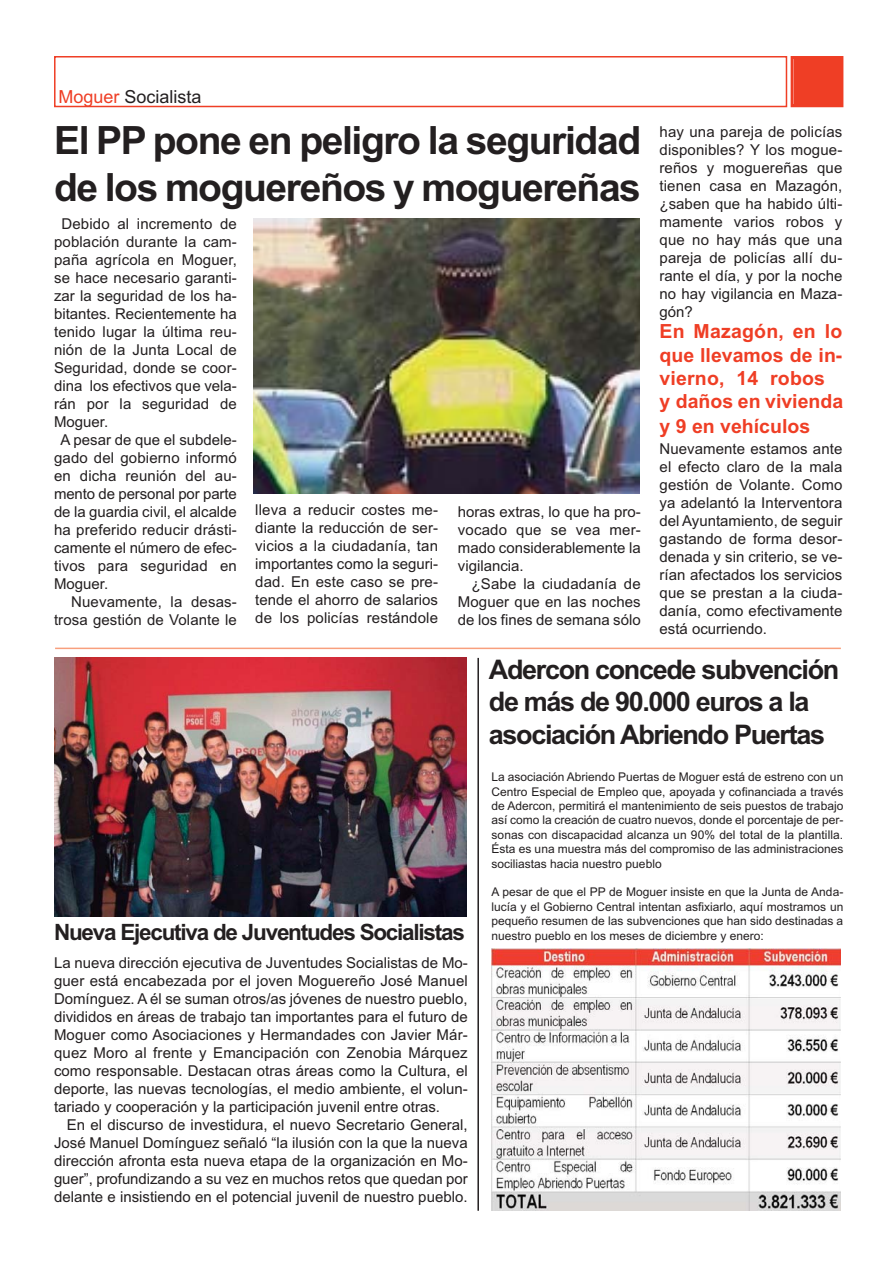
<style>
.page{position:relative;width:893px;height:1263px;background:#fff}
.page>*{position:absolute;margin:0;border:0;box-sizing:border-box;transform-origin:0 0}
.t1{font:700 39px/46.8px "Arial";letter-spacing:-.035em;color:#231f20}
.t2{font:700 27px/32.4px "Arial";letter-spacing:-.05em;color:#231f20}
.t3{font:700 22.5px "Arial";letter-spacing:-.055em;color:#231f20}
.t4{font:700 19.5px/23.7px "Arial";color:#ef3e25}
.t5{font:18px "Arial";color:#231f20}
.t6{font:15px/18px "Arial";letter-spacing:.005em;color:#231f20;text-align:justify}
.t7{font:12px/14.4px "Arial";color:#231f20;text-align:justify}
.s1{color:#ef3e25}
.s2{font-style:inherit}
</style>
<div class="page">
<img style="left:254px;top:218px;width:386px;height:275px">
<img style="left:54px;top:658px;width:412px;height:258px">
<div style="left:54px;top:56px;width:733px;height:51px;border:2px solid #ef3e25"></div>
<div style="left:793px;top:59px;width:47px;height:45px;background:#ef3e25"></div>
<div style="left:790px;top:56px;width:53px;height:51px;border:3px solid #ef3e25"></div>
<hr style="left:55px;top:648px;width:785px;height:1px;background:#f89f7d">
<hr style="left:477px;top:658px;width:2px;height:553px;background:#231f20">
<img style="left:491px;top:949px;width:350px;height:262px">
<p class="t5" style="left:58px;top:90px;width:145px"><span class="s1">Moguer</span> Socialista</p>
<h1 class="t1" style="left:54px;top:121px;width:588px">El PP pone en peligro la seguridad de los moguereños y moguereñas</h1>
<p class="t6" style="left:61px;top:216px;width:177px">Debido al incremento de</p>
<p class="t6" style="left:54px;top:234px;width:184px">población durante la cam-</p>
<p class="t6" style="left:54px;top:252px;width:184px">paña agrícola en Moguer,</p>
<p class="t6" style="left:54px;top:270px;width:184px">se hace necesario garanti-</p>
<p class="t6" style="left:54px;top:288px;width:184px">zar la seguridad de los ha-</p>
<p class="t6" style="left:54px;top:306px;width:184px">bitantes. Recientemente ha</p>
<p class="t6" style="left:54px;top:324px;width:184px">tenido lugar la última reu-</p>
<p class="t6" style="left:54px;top:342px;width:184px">nión de la Junta Local de</p>
<p class="t6" style="left:54px;top:360px;width:184px">Seguridad, donde se coor-</p>
<p class="t6" style="left:54px;top:378px;width:184px">dina los efectivos que vela-</p>
<p class="t6" style="left:54px;top:396px;width:184px">rán por la seguridad de</p>
<p class="t6" style="left:54px;top:414px;width:56px">Moguer.</p>
<p class="t6" style="left:61px;top:432px;width:178px">A pesar de que el subdele-</p>
<p class="t6" style="left:54px;top:450px;width:184px">gado del gobierno informó</p>
<p class="t6" style="left:54px;top:468px;width:184px">en dicha reunión del au-</p>
<p class="t6" style="left:54px;top:486px;width:184px">mento de personal por parte</p>
<p class="t6" style="left:54px;top:504px;width:184px">de la guardia civil, el alcalde</p>
<p class="t6" style="left:54px;top:522px;width:184px">ha preferido reducir drásti-</p>
<p class="t6" style="left:54px;top:540px;width:184px">camente el número de efec-</p>
<p class="t6" style="left:54px;top:558px;width:184px">tivos para seguridad en</p>
<p class="t6" style="left:54px;top:576px;width:56px">Moguer.</p>
<p class="t6" style="left:71px;top:594px;width:167px">Nuevamente, la desas-</p>
<p class="t6" style="left:54px;top:612px;width:184px">trosa gestión de Volante le</p>
<p class="t6" style="left:255px;top:503px;width:184px">lleva a reducir costes me&shy;diante la reducción de ser&shy;vicios a la ciudadanía, tan importantes como la seguri&shy;dad. En este caso se pre&shy;tende el ahorro de salarios de los policías restándole</p>
<p class="t6" style="left:458px;top:505px;width:184px">horas extras, lo que ha pro&shy;vocado que se vea mer&shy;mado considerablemente la vigilancia.</p>
<p class="t6" style="left:458px;top:577px;width:184px;text-indent:14px">¿Sabe la ciudadanía de Moguer que en las noches de los fines de semana sólo</p>
<p class="t6" style="left:659px;top:124px;width:184px">hay una pareja de policías disponibles? Y los mogue&shy;reños y moguereñas que tienen casa en Mazagón, ¿saben que ha habido últi&shy;mamente varios robos y que no hay más que una pareja de policías allí du&shy;rante el día, y por la noche no hay vigilancia en Maza&shy;gón?</p>
<h3 class="t4" style="left:659px;top:321px;width:185px">En Mazagón, en lo que llevamos de in&shy;vierno<span class="s2">,</span> 14 robos<br><span class="s2">y</span> daños en vivienda <span class="s2">y 9</span> en vehículos</h3>
<p class="t6" style="left:659px;top:441px;width:184px">Nuevamente estamos ante el efecto claro de la mala gestión de Volante. Como ya adelantó la Interventora del Ayuntamiento, de seguir gastando de forma desor&shy;denada y sin criterio, se ve&shy;rían afectados los servicios que se prestan a la ciuda&shy;danía, como efectivamente está ocurriendo.</p>
<h3 class="t3" style="left:54px;top:924px;width:412px">Nueva Ejecutiva de Juventudes Socialistas</h3>
<p class="t6" style="left:54px;top:955px;width:415px">La nueva dirección ejecutiva de Juventudes Socialistas de Mo&shy;guer está encabezada por el joven Moguereño José Manuel Domínguez. A él se suman otros/as jóvenes de nuestro pueblo, divididos en áreas de trabajo tan importantes para el futuro de Moguer como Asociaciones y Hermandades con Javier Már&shy;quez Moro al frente y Emancipación con Zenobia Márquez como responsable. Destacan otras áreas como la Cultura, el deporte, las nuevas tecnologías, el medio ambiente, el volun&shy;tariado y cooperación y la participación juvenil entre otras.</p>
<p class="t6" style="left:54px;top:1117px;width:415px;text-indent:13px">En el discurso de investidura, el nuevo Secretario General, José Manuel Domínguez señaló “la ilusión con la que la nueva dirección afronta esta nueva etapa de la organización en Mo&shy;guer”, profundizando a su vez en muchos retos que quedan por delante e insistiendo en el potencial juvenil de nuestro pueblo.</p>
<h2 class="t2" style="left:489px;top:656px;width:352px">Adercon concede subvención de más de 90.000 euros a la asociación Abriendo Puertas</h2>
<p class="t7" style="left:491px;top:771px;width:353px">La asociación Abriendo Puertas de Moguer está de estreno con un Centro Especial de Empleo que, apoyada y cofinanciada a través de Adercon, permitirá el mantenimiento de seis puestos de trabajo así como la creación de cuatro nuevos, donde el porcentaje de per&shy;sonas con discapacidad alcanza un 90% del total de la plantilla.<br>Ésta es una muestra más del compromiso de las administraciones sociliastas hacia nuestro pueblo</p>
<p class="t7" style="left:491px;top:886px;width:353px">A pesar de que el PP de Moguer insiste en que la Junta de Anda&shy;lucía y el Gobierno Central intentan asfixiarlo, aquí mostramos un pequeño resumen de las subvenciones que han sido destinadas a nuestro pueblo en los meses de diciembre y enero:</p>
</div>
